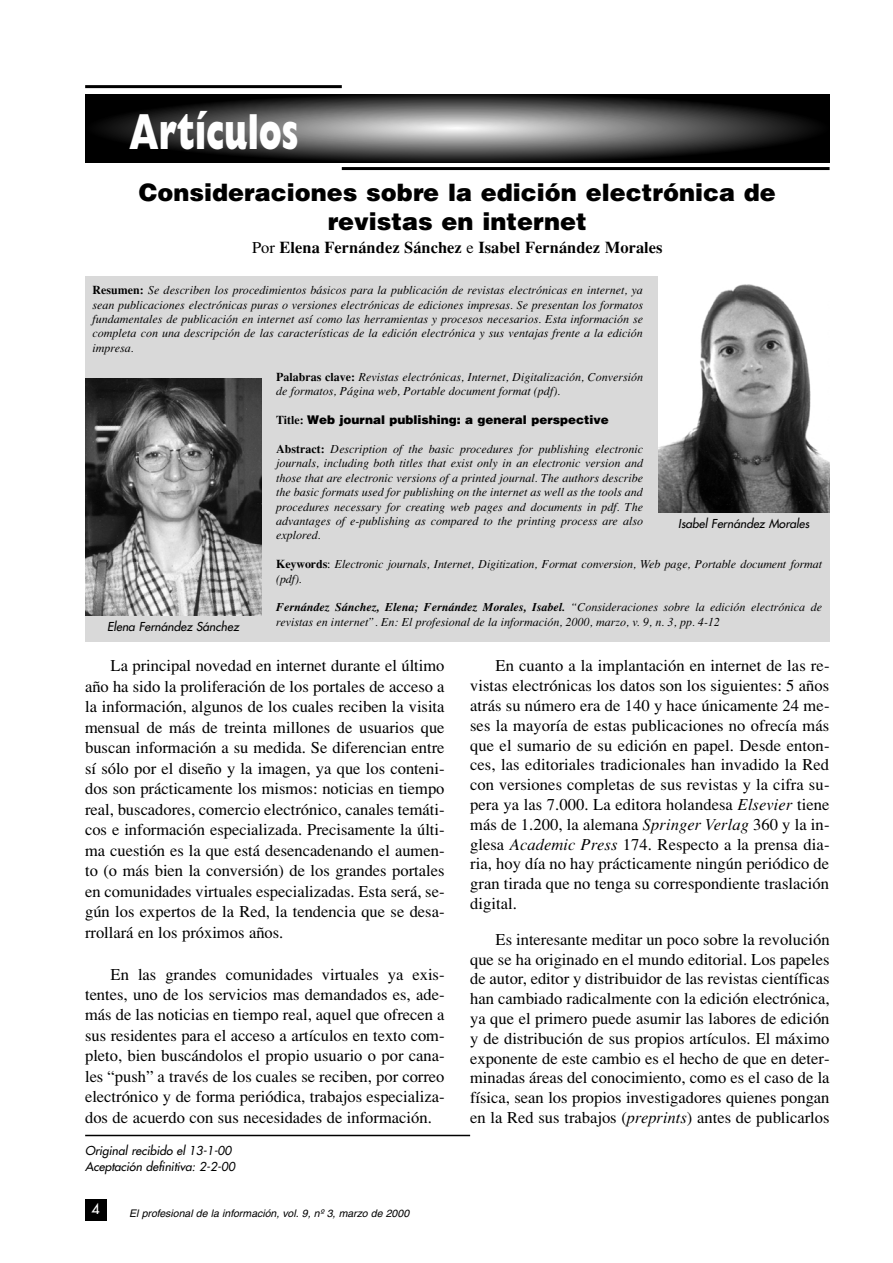
<style>
.page{position:relative;width:893px;height:1263px;background:#fff}
.page>*{position:absolute;margin:0;border:0;box-sizing:border-box;transform-origin:0 0}
.t1{font:800 51px "Gill Sans";color:#fff;scale:.65 1}
.t2{font:900 24px/28.8px "Helvetica";color:#000;text-align:center}
.t3{font:16.5px/19.8px "Times";color:#000;text-align:justify}
.t4{font:700 16.5px "Times";color:#000}
.t5{font:14.25px "Futura";color:#fff}
.t6{font:italic 12px/14.4px "Times";color:#000}
.t7{font:italic 12px/16.4px "Futura";color:#000}
.t8{font:900 12px "Helvetica";color:#000}
.t9{font:italic 10.5px "Helvetica";color:#000}
.s1{font-weight:400}
.s2{font-weight:700;font-style:normal}
.s3{font-family:"Times";font-weight:700}
.s4{font-style:normal}
.s5{font-weight:700}
.s6{font-style:italic}
</style>
<div class="page">
<div style="left:85px;top:1199px;width:21px;height:21px;background:#000"></div>
<svg style="left:91px;top:94px;width:732px;height:68px;background:#161616"></svg>
<div style="left:187px;top:102px;width:541px;height:52px;background:#474747;border-radius:50%"></div>
<div style="left:196px;top:103px;width:523px;height:50px;background:#4d4d4d;border-radius:50%"></div>
<div style="left:206px;top:104px;width:503px;height:48px;background:#545454;border-radius:50%"></div>
<div style="left:212px;top:105px;width:491px;height:47px;background:#585858;border-radius:50%"></div>
<div style="left:217px;top:105px;width:480px;height:46px;background:#5c5c5c;border-radius:50%"></div>
<div style="left:226px;top:106px;width:462px;height:44px;background:#626262;border-radius:50%"></div>
<div style="left:241px;top:107px;width:433px;height:41px;background:#6c6c6c;border-radius:50%"></div>
<div style="left:242px;top:108px;width:430px;height:41px;background:#6d6d6d;border-radius:50%"></div>
<div style="left:254px;top:109px;width:407px;height:39px;background:#757575;border-radius:50%"></div>
<div style="left:261px;top:110px;width:392px;height:37px;background:#7a7a7a;border-radius:50%"></div>
<div style="left:262px;top:109px;width:390px;height:37px;background:#7a7a7a;border-radius:50%"></div>
<div style="left:271px;top:110px;width:372px;height:36px;background:#818181;border-radius:50%"></div>
<div style="left:278px;top:111px;width:358px;height:34px;background:#858585;border-radius:50%"></div>
<div style="left:284px;top:112px;width:346px;height:33px;background:#898989;border-radius:50%"></div>
<div style="left:293px;top:112px;width:328px;height:31px;background:#8f8f8f;border-radius:50%"></div>
<div style="left:295px;top:113px;width:323px;height:31px;background:#919191;border-radius:50%"></div>
<div style="left:301px;top:113px;width:311px;height:30px;background:#959595;border-radius:50%"></div>
<div style="left:310px;top:114px;width:294px;height:28px;background:#9b9b9b;border-radius:50%"></div>
<div style="left:325px;top:115px;width:264px;height:25px;background:#a5a5a5;border-radius:50%"></div>
<div style="left:328px;top:116px;width:259px;height:25px;background:#a7a7a7;border-radius:50%"></div>
<div style="left:338px;top:117px;width:238px;height:23px;background:#aeaeae;border-radius:50%"></div>
<div style="left:347px;top:117px;width:221px;height:21px;background:#b4b4b4;border-radius:50%"></div>
<div style="left:348px;top:118px;width:218px;height:21px;background:#b5b5b5;border-radius:50%"></div>
<div style="left:355px;top:118px;width:204px;height:20px;background:#bababa;border-radius:50%"></div>
<div style="left:364px;top:119px;width:186px;height:18px;background:#c0c0c0;border-radius:50%"></div>
<div style="left:377px;top:120px;width:160px;height:15px;background:#c9c9c9;border-radius:50%"></div>
<div style="left:380px;top:121px;width:154px;height:15px;background:#cbcbcb;border-radius:50%"></div>
<div style="left:386px;top:121px;width:142px;height:14px;background:#cfcfcf;border-radius:50%"></div>
<div style="left:387px;top:122px;width:140px;height:13px;background:#d0d0d0;border-radius:50%"></div>
<div style="left:393px;top:122px;width:128px;height:12px;background:#d4d4d4;border-radius:50%"></div>
<div style="left:399px;top:122px;width:116px;height:11px;background:#d8d8d8;border-radius:50%"></div>
<div style="left:402px;top:123px;width:110px;height:11px;background:#dadada;border-radius:50%"></div>
<div style="left:408px;top:123px;width:99px;height:10px;background:#dedede;border-radius:50%"></div>
<div style="left:409px;top:124px;width:96px;height:9px;background:#dfdfdf;border-radius:50%"></div>
<div style="left:415px;top:124px;width:84px;height:8px;background:#e3e3e3;border-radius:50%"></div>
<div style="left:421px;top:125px;width:73px;height:7px;background:#e7e7e7;border-radius:50%"></div>
<div style="left:422px;top:125px;width:70px;height:6px;background:#e8e8e8;border-radius:50%"></div>
<div style="left:428px;top:126px;width:58px;height:5px;background:#ececec;border-radius:50%"></div>
<div style="left:430px;top:125px;width:55px;height:6px;background:#ededed;border-radius:50%"></div>
<div style="left:431px;top:125px;width:52px;height:5px;background:#eee;border-radius:50%"></div>
<hr style="left:437px;top:126px;width:41px;height:4px;background:#f2f2f2;border-radius:50%">
<hr style="left:443px;top:127px;width:29px;height:3px;background:#f6f6f6;border-radius:50%">
<hr style="left:85px;top:85px;width:257px;height:3px;background:#000">
<hr style="left:342px;top:167px;width:487px;height:3px;background:#000">
<div style="left:85px;top:276px;width:744px;height:366px;background:#d9d9d9"></div>
<hr style="left:85px;top:1135px;width:385px;height:1px;background:#000">
<img style="left:85px;top:378px;width:176px;height:237px">
<img style="left:658px;top:276px;width:171px;height:237px">
<h1 class="t1" style="left:129px;top:114px;width:262px">Artículos</h1>
<h2 class="t2" style="left:139px;top:180px;width:638px">Consideraciones sobre la edición electrónica de revistas en internet</h2>
<p class="t4" style="left:252px;top:241px;width:412px"><span class="s1">Por</span> Elena Fernández Sánchez <span class="s1">e</span> Isabel Fernández Morales</p>
<p class="t6" style="left:93px;top:284px;width:552px;text-align:justify"><span class="s2">Resumen:</span> Se describen los procedimientos básicos para la publicación de revistas electrónicas en internet, ya sean publicaciones electrónicas puras o versiones electrónicas de ediciones impresas. Se presentan los formatos fundamentales de publicación en internet así como las herramientas y procesos necesarios. Esta información se completa con una descripción de las características de la edición electrónica y sus ventajas frente a la edición impresa.</p>
<p class="t6" style="left:276px;top:370px;width:368px"><span class="s2">Palabras clave:</span> Revistas electrónicas, Internet, Digitalización, Conversión de formatos, Página web, Portable document format (pdf).</p>
<p class="t8" style="left:276px;top:416px;width:334px"><span class="s3">Title:</span> Web journal publishing: a general perspective</p>
<p class="t6" style="left:276px;top:443px;width:368px;text-align:justify"><span class="s2">Abstract:</span> Description of the basic procedures for publishing electronic journals, including both titles that exist only in an electronic version and those that are electronic versions of a printed journal. The authors describe the basic formats used for publishing on the internet as well as the tools and procedures necessary for creating web pages and documents in pdf. The advantages of e-publishing as compared to the printing process are also explored.</p>
<p class="t6" style="left:276px;top:558px;width:547px"><span class="s2">Keywords</span><span class="s4">:</span> Electronic journals, Internet, Digitization, Format conversion, Web page, Portable document format (pdf).</p>
<p class="t6" style="left:276px;top:601px;width:547px"><span class="s5">Fernández Sánchez, Elena; Fernández Morales, Isabel.</span> “Consideraciones sobre la edición electrónica de revistas en internet”. En: El profesional de la información, 2000, marzo, v. 9, n. 3, pp. 4-12</p>
<p class="t7" style="left:678px;top:516px;width:135px">Isabel Fernández Morales</p>
<p class="t7" style="left:107px;top:619px;width:135px">Elena Fernández Sánchez</p>
<p class="t3" style="left:85px;top:657px;width:361px;line-height:20.5px;text-indent:26px">La principal novedad en internet durante el último año ha sido la proliferación de los portales de acceso a la información, algunos de los cuales reciben la visita mensual de más de treinta millones de usuarios que buscan información a su medida. Se diferencian entre sí sólo por el diseño y la imagen, ya que los conteni&shy;dos son prácticamente los mismos: noticias en tiempo real, buscadores, comercio electrónico, canales temáti&shy;cos e información especializada. Precisamente la últi&shy;ma cuestión es la que está desencadenando el aumen&shy;to (o más bien la conversión) de los grandes portales en comunidades virtuales especializadas. Esta será, se&shy;gún los expertos de la Red, la tendencia que se desa&shy;rrollará en los próximos años.</p>
<p class="t3" style="left:85px;top:965px;width:361px;line-height:20.5px;text-indent:26px">En las grandes comunidades virtuales ya exis&shy;tentes, uno de los servicios mas demandados es, ade&shy;más de las noticias en tiempo real, aquel que ofrecen a sus residentes para el acceso a artículos en texto com&shy;pleto, bien buscándolos el propio usuario o por cana&shy;les “push” a través de los cuales se reciben, por correo electrónico y de forma periódica, trabajos especializa&shy;dos de acuerdo con sus necesidades de información.</p>
<p class="t7" style="left:85px;top:1143px;width:153px">Original recibido el 13-1-00<br>Aceptación definitiva: 2-2-00</p>
<p class="t5" style="left:92px;top:1202px;width:10px">4</p>
<p class="t9" style="left:129px;top:1209px;width:283px">El profesional de la información, vol. 9, nº 3, marzo de 2000</p>
<p class="t3" style="left:470px;top:658px;width:361px;text-indent:26px">En cuanto a la implantación en internet de las re&shy;vistas electrónicas los datos son los siguientes: 5 años atrás su número era de 140 y hace únicamente 24 me&shy;ses la mayoría de estas publicaciones no ofrecía más que el sumario de su edición en papel. Desde enton&shy;ces, las editoriales tradicionales han invadido la Red con versiones completas de sus revistas y la cifra su&shy;pera ya las 7.000. La editora holandesa <span class="s6">Elsevier</span> tiene más de 1.200, la alemana <span class="s6">Springer Verlag</span> 360 y la in&shy;glesa <span class="s6">Academic Press</span> 174. Respecto a la prensa dia&shy;ria, hoy día no hay prácticamente ningún periódico de gran tirada que no tenga su correspondiente traslación digital.</p>
<p class="t3" style="left:470px;top:931px;width:361px;text-indent:26px">Es interesante meditar un poco sobre la revolución que se ha originado en el mundo editorial. Los papeles de autor, editor y distribuidor de las revistas científicas han cambiado radicalmente con la edición electrónica, ya que el primero puede asumir las labores de edición y de distribución de sus propios artículos. El máximo exponente de este cambio es el hecho de que en deter&shy;minadas áreas del conocimiento, como es el caso de la física, sean los propios investigadores quienes pongan en la Red sus trabajos (<span class="s6">preprints</span>) antes de publicarlos</p>
</div>
